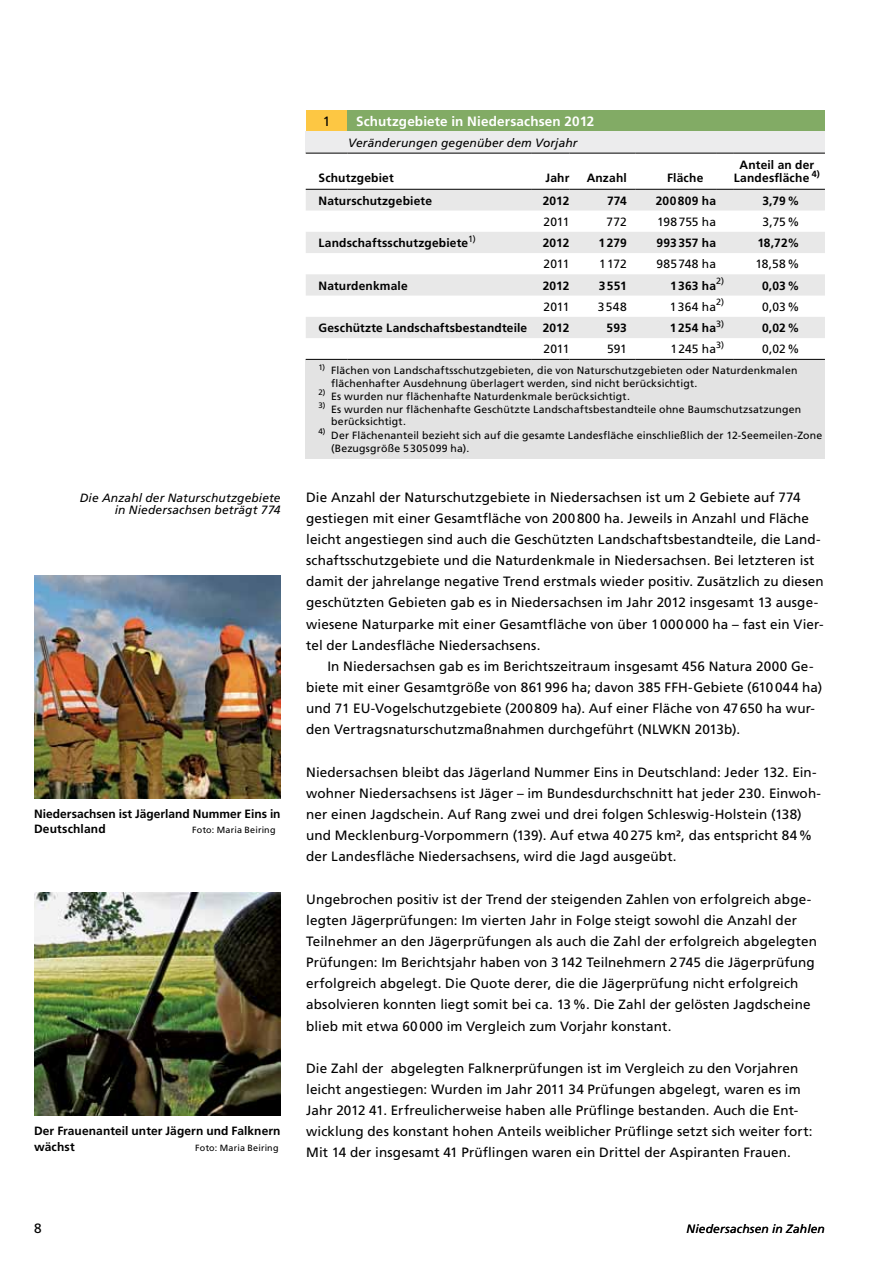
<style>
.page{position:relative;width:893px;height:1263px;background:#fff}
.page>*{position:absolute;margin:0;border:0;box-sizing:border-box;transform-origin:0 0}
.t1{font:13.5px/21.1px "Frutiger";letter-spacing:.01em;color:#000}
.t2{font:700 13.5px "Frutiger";letter-spacing:.01em;color:#fff}
.t3{font:700 12px/15.8px "Frutiger";letter-spacing:.01em;color:#000}
.t4{font:italic 12px/12.8px "Frutiger";letter-spacing:.015em;color:#000;text-align:right}
.t5{font:12px "Frutiger";letter-spacing:.01em;color:#000}
.t6{font:700 12px "Frutiger";letter-spacing:.03em;color:#000}
.t7{font:10.5px/12.8px "Frutiger";letter-spacing:.015em;color:#000}
.t8{font:9px "Frutiger";letter-spacing:.02em;color:#000}
.t9{font:7.8px "Frutiger";color:#000}
</style>
<div class="page">
<img style="left:34px;top:575px;width:247px;height:224px">
<img style="left:34px;top:893px;width:247px;height:222px">
<div style="left:306px;top:111px;width:42px;height:21px;background:#fdc743"></div>
<div style="left:348px;top:111px;width:477px;height:21px;background:#82ab65"></div>
<div style="left:306px;top:132px;width:519px;height:21px;background:#ececed"></div>
<svg style="left:306px;top:190px;width:519px;height:148px"></svg>
<div style="left:306px;top:232px;width:519px;height:21px;background:#e8e8e8"></div>
<div style="left:306px;top:359px;width:519px;height:100px;background:#e3e3e3"></div>
<hr style="left:306px;top:153px;width:42px;height:1px;background:#000">
<hr style="left:348px;top:153px;width:183px;height:1px;background:#000">
<hr style="left:531px;top:153px;width:38px;height:1px;background:#000">
<hr style="left:569px;top:153px;width:66px;height:1px;background:#000">
<hr style="left:635px;top:153px;width:81px;height:1px;background:#000">
<svg style="left:716px;top:153px;width:17px;height:1px"></svg>
<hr style="left:733px;top:153px;width:92px;height:1px;background:#000">
<hr style="left:306px;top:189px;width:42px;height:1px;background:#000">
<hr style="left:348px;top:189px;width:183px;height:1px;background:#000">
<hr style="left:531px;top:189px;width:38px;height:1px;background:#000">
<hr style="left:569px;top:189px;width:66px;height:1px;background:#000">
<hr style="left:635px;top:189px;width:81px;height:1px;background:#000">
<svg style="left:716px;top:189px;width:17px;height:1px"></svg>
<hr style="left:733px;top:189px;width:92px;height:1px;background:#000">
<hr style="left:306px;top:359px;width:42px;height:1px;background:#000">
<hr style="left:348px;top:359px;width:183px;height:1px;background:#000">
<hr style="left:531px;top:359px;width:38px;height:1px;background:#000">
<hr style="left:569px;top:359px;width:66px;height:1px;background:#000">
<hr style="left:635px;top:359px;width:81px;height:1px;background:#000">
<svg style="left:716px;top:359px;width:17px;height:1px"></svg>
<hr style="left:733px;top:359px;width:92px;height:1px;background:#000">
<p class="t1" style="left:323px;top:111px;width:9px">1</p>
<p class="t2" style="left:356px;top:114px;width:240px">Schutzgebiete in Niedersachsen 2012</p>
<p class="t4" style="left:348px;top:137px;width:231px">Veränderungen gegenüber dem Vorjahr</p>
<p class="t3" style="left:318px;top:170px;width:77px">Schutzgebiet</p>
<p class="t3" style="left:546px;top:170px;width:25px">Jahr</p>
<p class="t3" style="left:587px;top:170px;width:42px">Anzahl</p>
<p class="t3" style="left:667px;top:170px;width:38px">Fläche</p>
<p class="t3" style="left:734px;top:157px;width:88px;line-height:13.5px;text-align:center">Anteil an der<br>Landesfläche <sup>4)</sup></p>
<p class="t4" style="left:80px;top:491px;width:202px">Die Anzahl der Naturschutzgebiete in Niedersachsen beträgt 774</p>
<p class="t3" style="left:34px;top:805px;width:248px">Niedersachsen ist Jägerland Nummer Eins in<br>Deutschland</p>
<p class="t8" style="left:192px;top:825px;width:85px">Foto: Maria Beiring</p>
<p class="t3" style="left:34px;top:1123px;width:248px">Der Frauenanteil unter Jägern und Falknern wächst</p>
<p class="t8" style="left:195px;top:1142px;width:85px">Foto: Maria Beiring</p>
<p class="t3" style="left:318px;top:192px;width:115px">Naturschutzgebiete</p>
<p class="t3" style="left:543px;top:192px;width:28px">2012</p>
<p class="t3" style="left:607px;top:192px;width:21px">774</p>
<p class="t6" style="left:656px;top:193px;width:62px">200809 ha</p>
<p class="t3" style="left:762px;top:192px;width:39px">3,79%</p>
<p class="t5" style="left:544px;top:215px;width:27px">2011</p>
<p class="t5" style="left:607px;top:215px;width:22px">772</p>
<p class="t5" style="left:657px;top:215px;width:60px">198755 ha</p>
<p class="t5" style="left:763px;top:215px;width:38px">3,75%</p>
<p class="t3" style="left:318px;top:235px;width:151px">Landschaftsschutzgebiete</p>
<p class="t8" style="left:468px;top:233px;width:9px">1)</p>
<p class="t3" style="left:543px;top:235px;width:28px">2012</p>
<p class="t3" style="left:598px;top:235px;width:30px">1279</p>
<p class="t3" style="left:656px;top:235px;width:61px">993357 ha</p>
<p class="t3" style="left:757px;top:235px;width:44px">18,72%</p>
<p class="t5" style="left:544px;top:257px;width:27px">2011</p>
<p class="t5" style="left:599px;top:257px;width:29px">1172</p>
<p class="t5" style="left:656px;top:257px;width:61px">985748 ha</p>
<p class="t5" style="left:755px;top:257px;width:46px">18,58%</p>
<p class="t3" style="left:318px;top:277px;width:91px">Naturdenkmale</p>
<p class="t3" style="left:543px;top:277px;width:28px">2012</p>
<p class="t3" style="left:599px;top:277px;width:29px">3551</p>
<p class="t3" style="left:670px;top:277px;width:47px">1363 ha</p>
<p class="t8" style="left:716px;top:276px;width:10px">2)</p>
<p class="t3" style="left:762px;top:277px;width:39px">0,03%</p>
<p class="t5" style="left:544px;top:300px;width:27px">2011</p>
<p class="t5" style="left:598px;top:300px;width:31px">3548</p>
<p class="t5" style="left:670px;top:300px;width:48px">1364 ha</p>
<p class="t8" style="left:716px;top:297px;width:10px">2)</p>
<p class="t5" style="left:762px;top:300px;width:39px">0,03%</p>
<p class="t3" style="left:318px;top:320px;width:210px">Geschützte Landschaftsbestandteile</p>
<p class="t3" style="left:543px;top:320px;width:28px">2012</p>
<p class="t3" style="left:607px;top:320px;width:22px">593</p>
<p class="t3" style="left:670px;top:320px;width:48px">1254 ha</p>
<p class="t8" style="left:716px;top:318px;width:10px">3)</p>
<p class="t3" style="left:762px;top:320px;width:39px">0,02%</p>
<p class="t5" style="left:544px;top:342px;width:27px">2011</p>
<p class="t5" style="left:607px;top:342px;width:21px">591</p>
<p class="t5" style="left:670px;top:342px;width:47px">1245 ha</p>
<p class="t8" style="left:716px;top:340px;width:10px">3)</p>
<p class="t5" style="left:762px;top:342px;width:39px">0,02%</p>
<p class="t9" style="left:318px;top:362px;width:8px">1)</p>
<p class="t7" style="left:331px;top:364px;width:468px">Flächen von Landschaftsschutzgebieten, die von Naturschutzgebieten oder Naturdenkmalen flächenhafter Ausdehnung überlagert werden, sind nicht berücksichtigt.</p>
<p class="t9" style="left:318px;top:388px;width:9px">2)</p>
<p class="t7" style="left:331px;top:390px;width:298px">Es wurden nur flächenhafte Naturdenkmale berücksichtigt.</p>
<p class="t9" style="left:318px;top:401px;width:9px">3)</p>
<p class="t7" style="left:331px;top:403px;width:471px">Es wurden nur flächenhafte Geschützte Landschaftsbestandteile ohne Baumschutzsatzungen berücksichtigt.</p>
<p class="t9" style="left:318px;top:427px;width:9px">4)</p>
<p class="t7" style="left:331px;top:428px;width:493px;line-height:13.5px">Der Flächenanteil bezieht sich auf die gesamte Landesfläche einschließlich der 12-Seemeilen-Zone (Bezugsgröße 5305099 ha).</p>
<p class="t1" style="left:306px;top:486px;width:519px">Die Anzahl der Naturschutzgebiete in Niedersachsen ist um 2 Gebiete auf 774 gestiegen mit einer Gesamtfläche von 200800 ha. Jeweils in Anzahl und Fläche leicht angestiegen sind auch die Geschützten Landschaftsbestandteile, die Land&shy;schaftsschutzgebiete und die Naturdenkmale in Niedersachsen. Bei letzteren ist damit der jahrelange negative Trend erstmals wieder positiv. Zusätzlich zu diesen geschützten Gebieten gab es in Niedersachsen im Jahr 2012 insgesamt 13 ausge&shy;wiesene Naturparke mit einer Gesamtfläche von über 1000000 ha – fast ein Vier&shy;tel der Landesfläche Niedersachsens.</p>
<p class="t1" style="left:306px;top:655px;width:518px;text-indent:21px">In Niedersachsen gab es im Berichtszeitraum insgesamt 456 Natura 2000 Ge&shy;biete mit einer Gesamtgröße von 861996 ha; davon 385 FFH-Gebiete (610044 ha) und 71 EU-Vogelschutzgebiete (200809 ha). Auf einer Fläche von 47650 ha wur&shy;den Vertragsnaturschutzmaßnahmen durchgeführt (NLWKN 2013b).</p>
<p class="t1" style="left:306px;top:761px;width:516px">Niedersachsen bleibt das Jägerland Nummer Eins in Deutschland: Jeder 132. Ein&shy;wohner Niedersachsens ist Jäger – im Bundesdurchschnitt hat jeder 230. Einwoh&shy;ner einen Jagdschein. Auf Rang zwei und drei folgen Schleswig-Holstein (138) und Mecklenburg-Vorpommern (139). Auf etwa 40275 km², das entspricht 84% der Landesfläche Niedersachsens, wird die Jagd ausgeübt.</p>
<p class="t1" style="left:306px;top:888px;width:512px">Ungebrochen positiv ist der Trend der steigenden Zahlen von erfolgreich abge&shy;legten Jägerprüfungen: Im vierten Jahr in Folge steigt sowohl die Anzahl der Teilnehmer an den Jägerprüfungen als auch die Zahl der erfolgreich abgelegten Prüfungen: Im Berichtsjahr haben von 3142 Teilnehmern 2745 die Jägerprüfung erfolgreich abgelegt. Die Quote derer, die die Jägerprüfung nicht erfolgreich absolvieren konnten liegt somit bei ca. 13%. Die Zahl der gelösten Jagdscheine blieb mit etwa 60000 im Vergleich zum Vorjahr konstant.</p>
<p class="t1" style="left:306px;top:1057px;width:508px">Die Zahl der abgelegten Falknerprüfungen ist im Vergleich zu den Vorjahren leicht angestiegen: Wurden im Jahr 2011 34 Prüfungen abgelegt, waren es im Jahr 2012 41. Erfreulicherweise haben alle Prüflinge bestanden. Auch die Ent&shy;wicklung des konstant hohen Anteils weiblicher Prüflinge setzt sich weiter fort:<br>Mit 14 der insgesamt 41 Prüflingen waren ein Drittel der Aspiranten Frauen.</p>
<p class="t1" style="left:34px;top:1218px;width:9px">8</p>
<p class="t4" style="left:687px;top:1222px;width:140px">Niedersachsen in Zahlen</p>
</div>
